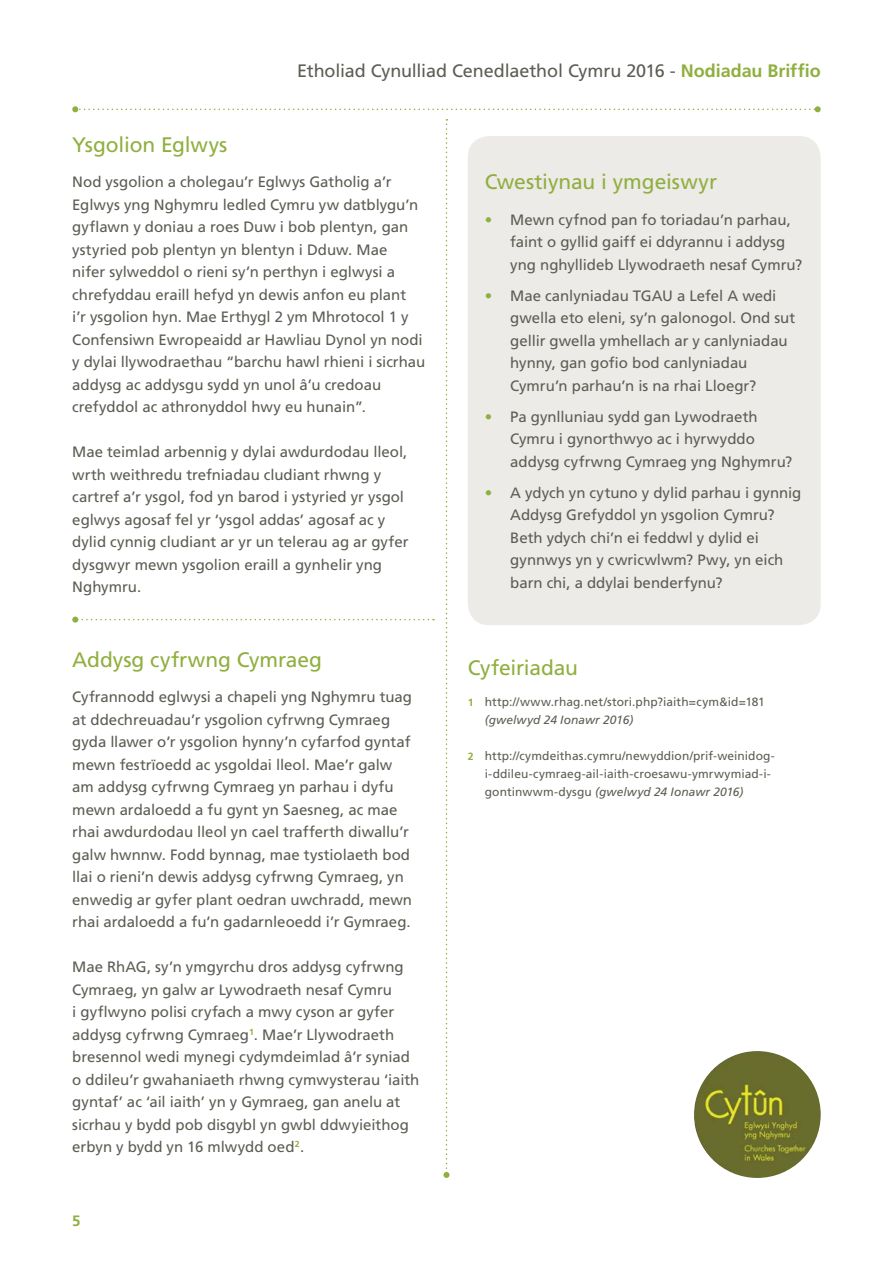
<style>
.page{position:relative;width:893px;height:1263px;background:#fff}
.page>*{position:absolute;margin:0;border:0;box-sizing:border-box;transform-origin:0 0}
.t1{font:21px "Frutiger";letter-spacing:-.005em;color:#90af3e}
.t2{font:18px "Frutiger";letter-spacing:-.01em;color:#5c5e54}
.t3{font:15px/22.5px "Frutiger";color:#5c5e54}
.t4{font:700 15px "Frutiger";color:#90af3e}
.t5{font:12px/18px "Frutiger";letter-spacing:.01em;color:#5c5e54}
.s1{font-weight:700;color:#90af3e}
.s2{color:#90af3e}
.s3{font-weight:700;font-size:10.5px;color:#90af3e}
.s4{font-style:italic}
</style>
<div class="page">
<div style="left:468px;top:136px;width:353px;height:489px;background:#ecebe8;border-radius:21px"></div>
<svg style="left:72px;top:106px;width:749px;height:6px"></svg>
<svg style="left:443px;top:119px;width:6px;height:1059px"></svg>
<img style="left:694px;top:1051px;width:127px;height:127px;border-radius:63px">
<svg style="left:72px;top:617px;width:362px;height:6px"></svg>
<p class="t2" style="left:297px;top:60px;width:525px">Etholiad Cynulliad Cenedlaethol Cymru 2016 - <span class="s1">Nodiadau Briffio</span></p>
<h1 class="t1" style="left:72px;top:132px;width:157px">Ysgolion Eglwys</h1>
<p class="t3" style="left:72px;top:171px;width:354px">Nod ysgolion a cholegau’r Eglwys Gatholig a’r Eglwys yng Nghymru ledled Cymru yw datblygu’n gyflawn y doniau a roes Duw i bob plentyn, gan ystyried pob plentyn yn blentyn i Dduw. Mae<br>nifer sylweddol o rieni sy’n perthyn i eglwysi a chrefyddau eraill hefyd yn dewis anfon eu plant<br>i’r ysgolion hyn. Mae Erthygl 2 ym Mhrotocol 1 y Confensiwn Ewropeaidd ar Hawliau Dynol yn nodi y dylai llywodraethau “barchu hawl rhieni i sicrhau addysg ac addysgu sydd yn unol â’u credoau crefyddol ac athronyddol hwy eu hunain”.</p>
<p class="t3" style="left:72px;top:441px;width:338px">Mae teimlad arbennig y dylai awdurdodau lleol, wrth weithredu trefniadau cludiant rhwng y cartref a’r ysgol, fod yn barod i ystyried yr ysgol eglwys agosaf fel yr ‘ysgol addas’ agosaf ac y dylid cynnig cludiant ar yr un telerau ag ar gyfer dysgwyr mewn ysgolion eraill a gynhelir yng Nghymru.</p>
<h1 class="t1" style="left:72px;top:647px;width:251px">Addysg cyfrwng Cymraeg</h1>
<p class="t3" style="left:72px;top:686px;width:341px">Cyfrannodd eglwysi a chapeli yng Nghymru tuag at ddechreuadau’r ysgolion cyfrwng Cymraeg gyda llawer o’r ysgolion hynny’n cyfarfod gyntaf mewn festrïoedd ac ysgoldai lleol. Mae’r galw am addysg cyfrwng Cymraeg yn parhau i dyfu mewn ardaloedd a fu gynt yn Saesneg, ac mae rhai awdurdodau lleol yn cael trafferth diwallu’r galw hwnnw. Fodd bynnag, mae tystiolaeth bod llai o rieni’n dewis addysg cyfrwng Cymraeg, yn enwedig ar gyfer plant oedran uwchradd, mewn rhai ardaloedd a fu’n gadarnleoedd i’r Gymraeg.</p>
<p class="t3" style="left:72px;top:956px;width:349px">Mae RhAG, sy’n ymgyrchu dros addysg cyfrwng Cymraeg, yn galw ar Lywodraeth nesaf Cymru<br>i gyflwyno polisi cryfach a mwy cyson ar gyfer addysg cyfrwng Cymraeg<sup>1</sup>. Mae’r Llywodraeth bresennol wedi mynegi cydymdeimlad â’r syniad o ddileu’r gwahaniaeth rhwng cymwysterau ‘iaith gyntaf’ ac ‘ail iaith’ yn y Gymraeg, gan anelu at sicrhau y bydd pob disgybl yn gwbl ddwyieithog erbyn y bydd yn 16 mlwydd oed<sup>2</sup>.</p>
<p class="t4" style="left:72px;top:1212px;width:10px">5</p>
<h1 class="t1" style="left:485px;top:170px;width:234px">Cwestiynau i ymgeiswyr</h1>
<p class="t3" style="left:510px;top:208px;width:293px;text-indent:-26px"><span class="s2">•</span> Mewn cyfnod pan fo toriadau’n parhau, faint o gyllid gaiff ei ddyrannu i addysg yng nghyllideb Llywodraeth nesaf Cymru?</p>
<p class="t3" style="left:510px;top:284px;width:287px;text-indent:-26px"><span class="s2">•</span> Mae canlyniadau TGAU a Lefel A wedi gwella eto eleni, sy’n galonogol. Ond sut gellir gwella ymhellach ar y canlyniadau hynny, gan gofio bod canlyniadau Cymru’n parhau’n is na rhai Lloegr?</p>
<p class="t3" style="left:510px;top:405px;width:284px;text-indent:-26px"><span class="s2">•</span> Pa gynlluniau sydd gan Lywodraeth<br>Cymru i gynorthwyo ac i hyrwyddo addysg cyfrwng Cymraeg yng Nghymru?</p>
<p class="t3" style="left:510px;top:481px;width:293px;text-indent:-26px"><span class="s2">•</span> A ydych yn cytuno y dylid parhau i gynnig Addysg Grefyddol yn ysgolion Cymru?<br>Beth ydych chi’n ei feddwl y dylid ei gynnwys yn y cwricwlwm? Pwy, yn eich barn chi, a ddylai benderfynu?</p>
<h1 class="t1" style="left:468px;top:655px;width:112px">Cyfeiriadau</h1>
<p class="t5" style="left:485px;top:692px;width:282px;text-indent:-17px"><span class="s3">1</span> http://www.rhag.net/stori.php?iaith=cym&amp;id=181 <span class="s4">(gwelwyd 24 Ionawr 2016)</span></p>
<p class="t5" style="left:485px;top:746px;width:292px;text-indent:-17px"><span class="s3">2</span> http://cymdeithas.cymru/newyddion/prif-weinidog&shy;i-ddileu-cymraeg-ail-iaith-croesawu-ymrwymiad-i&shy;gontinwwm-dysgu <span class="s4">(gwelwyd 24 Ionawr 2016)</span></p>
</div>
